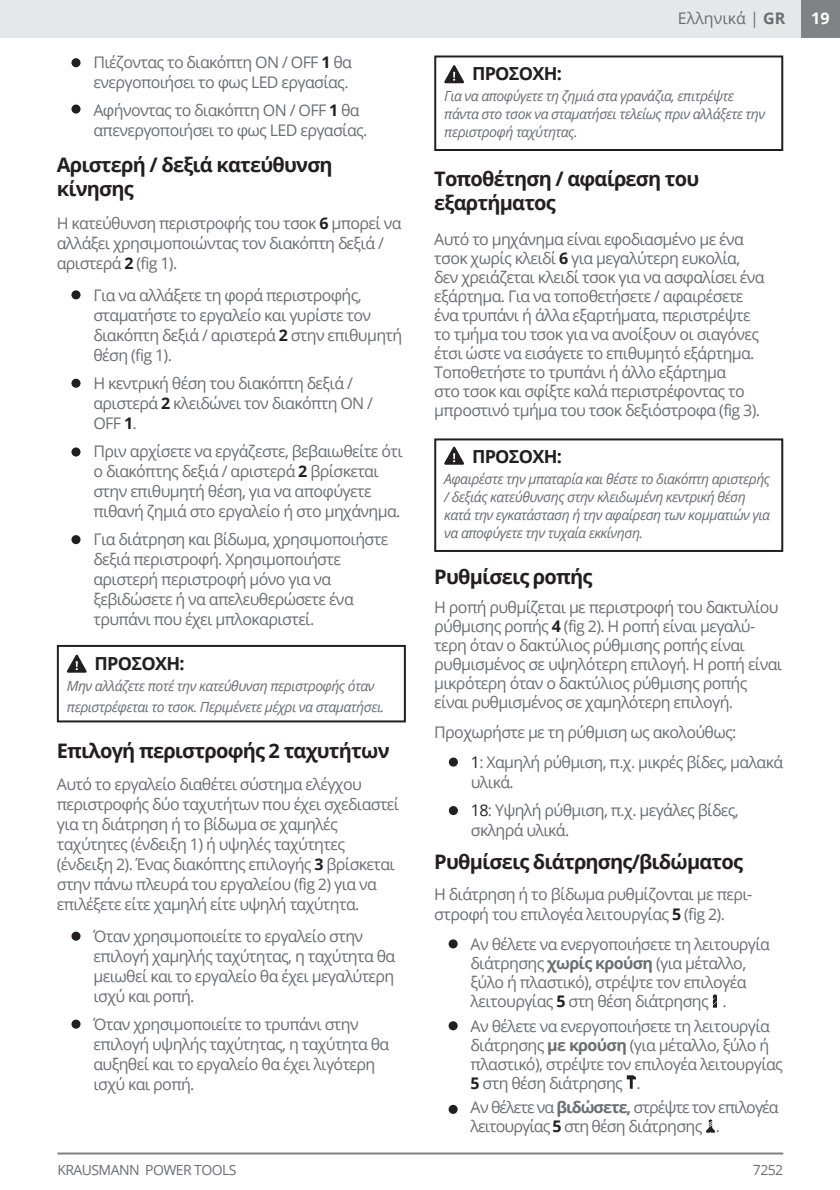
<style>
.page{position:relative;width:840px;height:1190px;background:#fff}
.page>*{position:absolute;margin:0;border:0;box-sizing:border-box;transform-origin:0 0}
.t1{font:700 20px/24px "Open Sans";letter-spacing:-.04em;color:#231f20}
.t2{font:700 18px "Open Sans";letter-spacing:-.04em;color:#231f20}
.t3{font:16px/20px "Open Sans";letter-spacing:-.04em;color:#6c6d70}
.t4{font:16px/19px "Open Sans";letter-spacing:-.06em;color:#6c6d70}
.t5{font:16px "Open Sans";color:#6c6d70}
.t6{font:700 16px "Open Sans";color:#fff}
.t7{font:italic 14px/18px "Open Sans";letter-spacing:-.04em;color:#6c6d70}
.t8{font:14px "Open Sans";letter-spacing:-.04em;color:#6c6d70}
.s1{font-weight:700;color:#231f20}
.s2{font-weight:700}
.s3{color:#231f20}
</style>
<div class="page">
<div style="left:0;top:0;width:839px;height:38px;background:#e6e7e9"></div>
<div style="left:800px;top:0;width:39px;height:38px;background:#808285"></div>
<hr style="left:57px;top:1152px;width:725px;height:2px;background:#808285">
<div style="left:71px;top:105px;width:9px;height:9px;background:#231f20;border-radius:50%"></div>
<div style="left:71px;top:58px;width:9px;height:9px;background:#231f20;border-radius:50%"></div>
<div style="left:71px;top:290px;width:9px;height:9px;background:#231f20;border-radius:50%"></div>
<div style="left:71px;top:379px;width:9px;height:9px;background:#231f20;border-radius:50%"></div>
<div style="left:71px;top:447px;width:9px;height:10px;background:#231f20;border-radius:50%"></div>
<div style="left:71px;top:535px;width:9px;height:9px;background:#231f20;border-radius:50%"></div>
<div style="left:57px;top:645px;width:348px;height:77px;border:2px solid #231f20"></div>
<svg style="left:67px;top:654px;width:20px;height:19px"></svg>
<div style="left:71px;top:932px;width:9px;height:9px;background:#231f20;border-radius:50%"></div>
<div style="left:71px;top:1020px;width:9px;height:9px;background:#231f20;border-radius:50%"></div>
<div style="left:434px;top:438px;width:348px;height:114px;border:2px solid #231f20"></div>
<svg style="left:444px;top:446px;width:20px;height:19px"></svg>
<div style="left:448px;top:758px;width:9px;height:9px;background:#231f20;border-radius:50%"></div>
<div style="left:448px;top:806px;width:9px;height:9px;background:#231f20;border-radius:50%"></div>
<div style="left:448px;top:939px;width:9px;height:9px;background:#231f20;border-radius:50%"></div>
<div style="left:448px;top:1021px;width:9px;height:9px;background:#231f20;border-radius:50%"></div>
<div style="left:448px;top:1105px;width:9px;height:9px;background:#231f20;border-radius:50%"></div>
<svg style="left:626px;top:1075px;width:9px;height:14px"></svg>
<svg style="left:712px;top:994px;width:4px;height:14px"></svg>
<svg style="left:706px;top:1119px;width:8px;height:14px"></svg>
<div style="left:434px;top:55px;width:348px;height:96px;border:2px solid #231f20"></div>
<svg style="left:444px;top:65px;width:20px;height:18px"></svg>
<p class="t3" style="left:93px;top:52px;width:260px">Πιέζοντας το διακόπτη ON / OFF <span class="s1">1</span> θα ενεργοποιήσει το φως LED εργασίας.</p>
<p class="t3" style="left:93px;top:100px;width:275px">Αφήνοντας το διακόπτη ON / OFF <span class="s1">1</span> θα απενεργοποιήσει το φως LED εργασίας.</p>
<p class="t1" style="left:57px;top:153px;width:277px">Αριστερή / δεξιά κατεύθυνση κίνησης</p>
<p class="t3" style="left:57px;top:212px;width:346px">Η κατεύθυνση περιστροφής του τσοκ <span class="s1">6</span> μπορεί να αλλάξει χρησιμοποιώντας τον διακόπτη δεξιά / αριστερά <span class="s1">2</span> (fig 1).</p>
<p class="t3" style="left:93px;top:285px;width:310px">Για να αλλάξετε τη φορά περιστροφής, σταματήστε το εργαλείο και γυρίστε τον διακόπτη δεξιά / αριστερά <span class="s1">2</span> στην επιθυμητή θέση (fig 1).</p>
<p class="t3" style="left:93px;top:373px;width:281px">Η κεντρική θέση του διακόπτη δεξιά / αριστερά <span class="s1">2</span> κλειδώνει τον διακόπτη ON /<br>OFF <span class="s1">1</span>.</p>
<p class="t3" style="left:93px;top:441px;width:311px">Πριν αρχίσετε να εργάζεστε, βεβαιωθείτε ότι ο διακόπτης δεξιά / αριστερά <span class="s1">2</span> βρίσκεται στην επιθυμητή θέση, για να αποφύγετε πιθανή ζημιά στο εργαλείο ή στο μηχάνημα.</p>
<p class="t3" style="left:93px;top:529px;width:296px">Για διάτρηση και βίδωμα, χρησιμοποιήστε δεξιά περιστροφή. Χρησιμοποιήστε αριστερή περιστροφή μόνο για να ξεβιδώσετε ή να απελευθερώσετε ένα τρυπάνι που έχει μπλοκαριστεί.</p>
<p class="t2" style="left:95px;top:651px;width:91px">ΠΡΟΣΟΧΗ:</p>
<p class="t7" style="left:67px;top:675px;width:319px;line-height:20.8px">Μην αλλάζετε ποτέ την κατεύθυνση περιστροφής όταν περιστρέφεται το τσοκ. Περιμένετε μέχρι να σταματήσει.</p>
<p class="t1" style="left:57px;top:738px;width:334px">Επιλογή περιστροφής 2 ταχυτήτων</p>
<p class="t3" style="left:57px;top:774px;width:344px">Αυτό το εργαλείο διαθέτει σύστημα ελέγχου περιστροφής δύο ταχυτήτων που έχει σχεδιαστεί για τη διάτρηση ή το βίδωμα σε χαμηλές ταχύτητες (ένδειξη 1) ή υψηλές ταχύτητες (ένδειξη 2). Ένας διακόπτης επιλογής <span class="s1">3</span> βρίσκεται στην πάνω πλευρά του εργαλείου (fig 2) για να επιλέξετε είτε χαμηλή είτε υψηλή ταχύτητα.</p>
<p class="t3" style="left:93px;top:926px;width:303px">Όταν χρησιμοποιείτε το εργαλείο στην επιλογή χαμηλής ταχύτητας, η ταχύτητα θα μειωθεί και το εργαλείο θα έχει μεγαλύτερη ισχύ και ροπή.</p>
<p class="t3" style="left:93px;top:1014px;width:297px">Όταν χρησιμοποιείτε το τρυπάνι στην επιλογή υψηλής ταχύτητας, η ταχύτητα θα αυξηθεί και το εργαλείο θα έχει λιγότερη ισχύ και ροπή.</p>
<p class="t5" style="left:677px;top:7px;width:109px">Ελληνικά | <span class="s2">GR</span></p>
<p class="t2" style="left:472px;top:61px;width:91px">ΠΡΟΣΟΧΗ:</p>
<p class="t7" style="left:444px;top:87px;width:322px">Για να αποφύγετε τη ζημιά στα γρανάζια, επιτρέψτε πάντα στο τσοκ να σταματήσει τελείως πριν αλλάξετε την περιστροφή ταχύτητας.</p>
<p class="t1" style="left:434px;top:166px;width:266px">Τοποθέτηση / αφαίρεση του εξαρτήματος</p>
<p class="t3" style="left:434px;top:230px;width:331px;line-height:19px">Αυτό το μηχάνημα είναι εφοδιασμένο με ένα τσοκ χωρίς κλειδί <span class="s1">6</span> για μεγαλύτερη ευκολία, δεν χρειάζεται κλειδί τσοκ για να ασφαλίσει ένα εξάρτημα. Για να τοποθετήσετε / αφαιρέσετε ένα τρυπάνι ή άλλα εξαρτήματα, περιστρέψτε το τμήμα του τσοκ για να ανοίξουν οι σιαγόνες έτσι ώστε να εισάγετε το επιθυμητό εξάρτημα.<br>Τοποθετήστε το τρυπάνι ή άλλο εξάρτημα<br>στο τσοκ και σφίξτε καλά περιστρέφοντας το μπροστινό τμήμα του τσοκ δεξιόστροφα (fig 3).</p>
<p class="t2" style="left:472px;top:444px;width:91px">ΠΡΟΣΟΧΗ:</p>
<p class="t7" style="left:444px;top:470px;width:327px">Αφαιρέστε την μπαταρία και θέστε το διακόπτη αριστερής / δεξιάς κατεύθυνσης στην κλειδωμένη κεντρική θέση κατά την εγκατάσταση ή την αφαίρεση των κομματιών για να αποφύγετε την τυχαία εκκίνηση.</p>
<p class="t1" style="left:434px;top:565px;width:160px">Ρυθμίσεις ροπής</p>
<p class="t3" style="left:434px;top:597px;width:349px;line-height:19px">Η ροπή ρυθμίζεται με περιστροφή του δακτυλίου ρύθμισης ροπής <span class="s1">4</span> (fig 2). Η ροπή είναι μεγαλύ&shy;τερη όταν ο δακτύλιος ρύθμισης ροπής είναι ρυθμισμένος σε υψηλότερη επιλογή. Η ροπή είναι μικρότερη όταν ο δακτύλιος ρύθμισης ροπής είναι ρυθμισμένος σε χαμηλότερη επιλογή.</p>
<p class="t3" style="left:434px;top:722px;width:303px">Προχωρήστε με τη ρύθμιση ως ακολούθως:</p>
<p class="t3" style="left:470px;top:752px;width:313px"><span class="s3">1</span>: Χαμηλή ρύθμιση, π.χ. μικρές βίδες, μαλακά υλικά.</p>
<p class="t3" style="left:470px;top:800px;width:269px"><span class="s3">18</span>: Υψηλή ρύθμιση, π.χ. μεγάλες βίδες, σκληρά υλικά.</p>
<p class="t1" style="left:434px;top:850px;width:310px">Ρυθμίσεις διάτρησης/βιδώματος</p>
<p class="t3" style="left:434px;top:883px;width:319px">Η διάτρηση ή το βίδωμα ρυθμίζονται με περι&shy;στροφή του επιλογέα λειτουργίας <span class="s1">5</span> (fig 2).</p>
<p class="t3" style="left:470px;top:934px;width:301px;line-height:19px">Αν θέλετε να ενεργοποιήσετε τη λειτουργία διάτρησης <span class="s2">χωρίς κρούση</span> (για μέταλλο, ξύλο ή πλαστικό), στρέψτε τον επιλογέα λειτουργίας <span class="s1">5</span> στη θέση διάτρησης .</p>
<p class="t3" style="left:470px;top:1016px;width:314px;line-height:19px">Αν θέλετε να ενεργοποιήσετε τη λειτουργία διάτρησης <span class="s2">με κρούση</span> (για μέταλλο, ξύλο ή πλαστικό), στρέψτε τον επιλογέα λειτουργίας <span class="s1">5</span> στη θέση διάτρησης .</p>
<p class="t4" style="left:470px;top:1098px;width:309px">Αν θέλετε να <span class="s2">βιδώσετε,</span> στρέψτε τον επιλογέα λειτουργίας <span class="s1">5</span> στη θέση διάτρησης .</p>
<p class="t8" style="left:57px;top:1160px;width:181px">KRAUSMANN POWER TOOLS</p>
<p class="t8" style="left:752px;top:1160px;width:32px">7252</p>
<p class="t6" style="left:810px;top:7px;width:20px">19</p>
</div>
